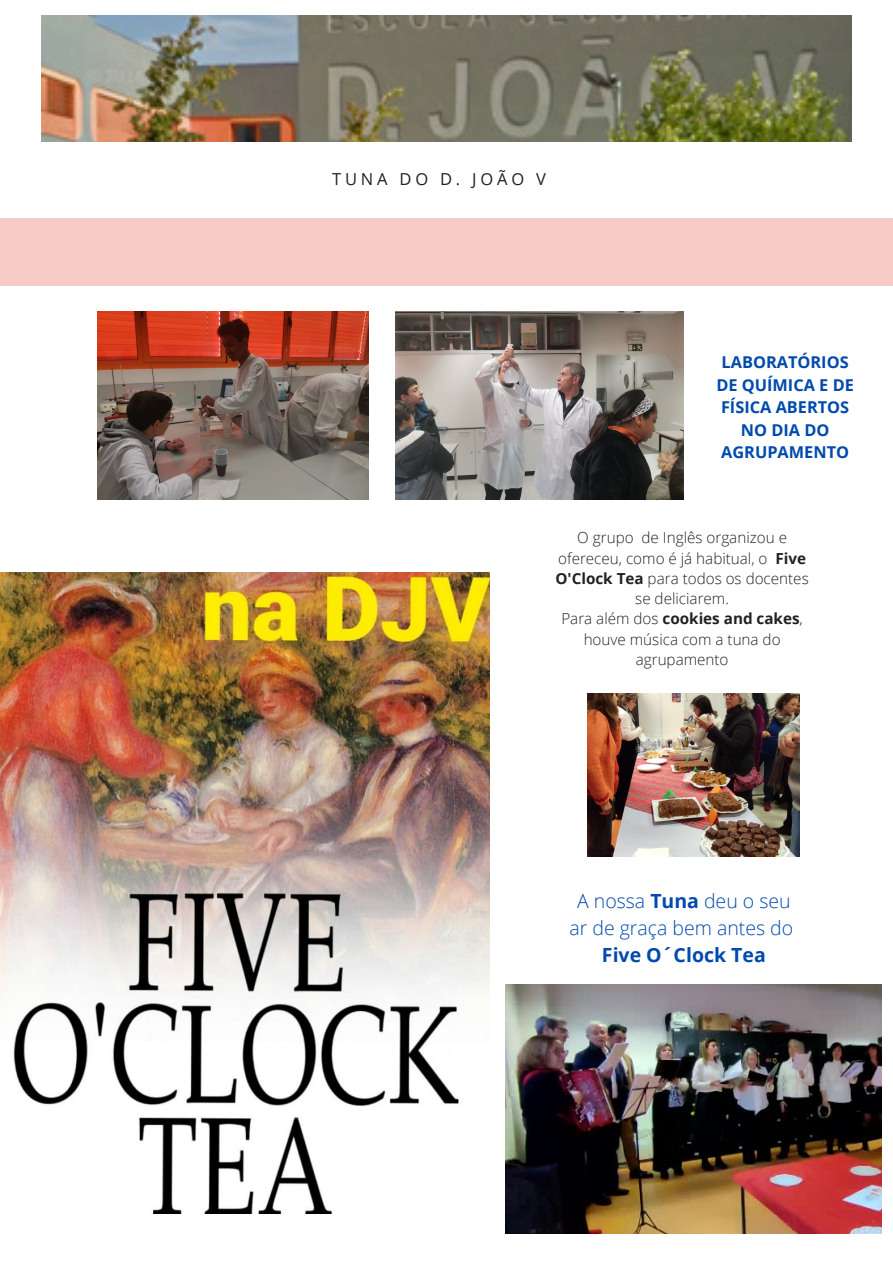
<style>
.page{position:relative;width:893px;height:1264px;background:#fff}
.page>*{position:absolute;margin:0;border:0;box-sizing:border-box;transform-origin:0 0}
.t1{font:300 19.5px/27px "Open Sans";color:#004aad;text-align:center}
.t2{font:700 19.5px "Open Sans";color:#004aad}
.t3{font:16.5px "Open Sans";letter-spacing:.23em;color:#222}
.t4{font:700 16.35px/22.5px "Open Sans";color:#004aad;text-align:center}
.t5{font:300 15.15px/20.2px "Open Sans";color:#222;text-align:center}
.s1{font-weight:700}
</style>
<div class="page">
<div style="left:0;top:218px;width:892px;height:68px;background:#f6cbc5"></div>
<img style="left:97px;top:311px;width:271px;height:188px">
<img style="left:0;top:572px;width:489px;height:641px">
<img style="left:396px;top:311px;width:287px;height:188px">
<img style="left:41px;top:16px;width:810px;height:126px">
<img style="left:587px;top:693px;width:212px;height:163px">
<img style="left:506px;top:984px;width:375px;height:249px">
<p class="t3" style="left:332px;top:167px;width:215px">TUNA DO D. JOÃO V</p>
<p class="t4" style="left:716px;top:351px;width:139px">LABORATÓRIOS<br>DE QUÍMICA E DE<br>FÍSICA ABERTOS<br>NO DIA DO<br>AGRUPAMENTO</p>
<p class="t5" style="left:555px;top:527px;width:255px">O grupo de Inglês organizou e ofereceu, como é já habitual, o <span class="s1">Five<br>O'Clock Tea</span> para todos os docentes se deliciarem.</p>
<p class="t5" style="left:561px;top:608px;width:243px">Para além dos <span class="s1">cookies and cakes</span>, houve música com a tuna do agrupamento</p>
<p class="t1" style="left:569px;top:887px;width:225px">A nossa <span class="s1">Tuna</span> deu o seu ar de graça bem antes do</p>
<p class="t2" style="left:602px;top:941px;width:165px">Five O´Clock Tea</p>
</div>
